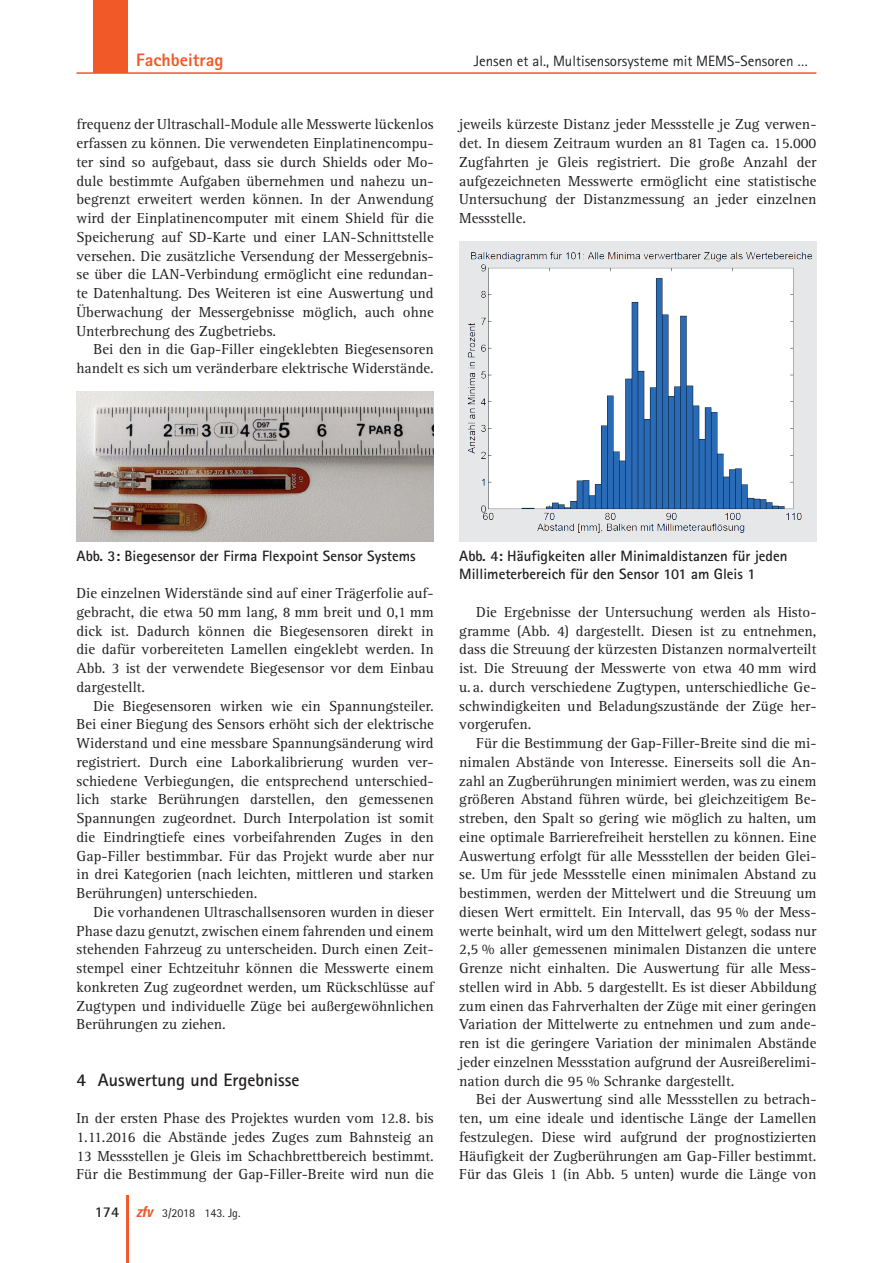
<style>
.page{position:relative;width:893px;height:1263px;background:#fff}
.page>*{position:absolute;margin:0;border:0;box-sizing:border-box;transform-origin:0 0}
._11_titel_1{font:700 18px "Rotis Sans Serif";color:#231f20}
.t1{font:800 18px "Rotis Sans Serif";color:#f15929}
._01_normal{font:15px/18.8px "Rotis Serif";color:#231f20;text-align:justify}
._01_normal_oEZ_AA{font:15px/18.8px "Rotis Serif";color:#231f20;text-align:justify}
._05_abb{font:700 15px/18.8px "Rotis Sans Serif";color:#231f20}
.t2{font:15px "Rotis Sans Serif";color:#231f20}
.t3{font:12px "Rotis Sans Serif";color:#231f20}
.s1{font-weight:700;font-size:15px}
.s2{font-family:"Univers";font-weight:700;font-style:italic;font-stretch:condensed;font-size:15px;color:#f15929}
</style>
<div class="page">
<img style="left:77px;top:392px;width:357px;height:150px">
<img style="left:459px;top:244px;width:357px;height:296px">
<hr style="left:126px;top:1195px;width:3px;height:68px;background:#f15929">
<div style="left:94px;top:0;width:34px;height:72px;background:#f15929"></div>
<hr style="left:77px;top:72px;width:739px;height:2px;background:#f15929">
<p class="t1" style="left:136px;top:48px;width:89px">Fachbeitrag</p>
<p class="t2" style="left:474px;top:52px;width:336px">Jensen et al., Multisensorsysteme mit MEMS-Sensoren …</p>
<p class="_01_normal" style="left:77px;top:115px;width:359px">frequenz der Ultraschall-Module alle Messwerte lückenlos erfassen zu können. Die verwendeten Einplatinencompu&shy;ter sind so aufgebaut, dass sie durch Shields oder Mo&shy;dule bestimmte Aufgaben übernehmen und nahezu un&shy;begrenzt erweitert werden können. In der Anwendung wird der Einplatinencomputer mit einem Shield für die Speicherung auf SD‑Karte und einer LAN-Schnittstelle versehen. Die zusätzliche Versendung der Messergebnis&shy;se über die LAN-Verbindung ermöglicht eine redundan&shy;te Datenhaltung. Des Weiteren ist eine Auswertung und Überwachung der Messergebnisse möglich, auch ohne Unterbrechung des Zugbetriebs.</p>
<p class="_01_normal" style="left:77px;top:340px;width:359px;text-align:right">Bei den in die Gap-Filler eingeklebten Biegesensoren handelt es sich um veränderbare elektrische Widerstände.</p>
<p class="_01_normal_oEZ_AA" style="left:459px;top:115px;width:359px">jeweils kürzeste Distanz jeder Messstelle je Zug verwen&shy;det. In diesem Zeitraum wurden an 81 Tagen ca. 15.000<br>Zugfahrten je Gleis registriert. Die große Anzahl der aufgezeichneten Messwerte ermöglicht eine statistische Untersuchung der Distanzmessung an jeder einzelnen Messstelle.</p>
<p class="_05_abb" style="left:77px;top:546px;width:341px">Abb. 3: Biegesensor der Firma Flexpoint Sensor Systems</p>
<p class="_05_abb" style="left:459px;top:546px;width:330px">Abb. 4: Häufigkeiten aller Minimaldistanzen für jeden<br>Millimeterbereich für den Sensor 101 am Gleis 1</p>
<p class="_01_normal" style="left:77px;top:584px;width:359px">Die einzelnen Widerstände sind auf einer Trägerfolie auf&shy;gebracht, die etwa 50 mm lang, 8 mm breit und 0,1 mm dick ist. Dadurch können die Biegesensoren direkt in die dafür vorbereiteten Lamellen eingeklebt werden. In Abb. 3 ist der verwendete Biegesensor vor dem Einbau dargestellt.</p>
<p class="_01_normal" style="left:77px;top:697px;width:359px;text-indent:17px">Die Biegesensoren wirken wie ein Spannungsteiler.<br>Bei einer Biegung des Sensors erhöht sich der elektrische Widerstand und eine messbare Spannungsänderung wird registriert. Durch eine Laborkalibrierung wurden ver&shy;schiedene Verbiegungen, die entsprechend unterschied&shy;lich starke Berührungen darstellen, den gemessenen Spannungen zugeordnet. Durch Interpolation ist somit die Eindringtiefe eines vorbeifahrenden Zuges in den Gap-Filler bestimmbar. Für das Projekt wurde aber nur in drei Kategorien (nach leichten, mittleren und starken Berührungen) unterschieden.</p>
<p class="_01_normal" style="left:77px;top:903px;width:359px;text-indent:17px">Die vorhandenen Ultraschallsensoren wurden in dieser Phase dazu genutzt, zwischen einem fahrenden und einem stehenden Fahrzeug zu unterscheiden. Durch einen Zeit&shy;stempel einer Echtzeituhr können die Messwerte einem konkreten Zug zugeordnet werden, um Rückschlüsse auf Zugtypen und individuelle Züge bei außergewöhnlichen Berührungen zu ziehen.</p>
<p class="_11_titel_1" style="left:77px;top:1068px;width:224px">4 Auswertung und Ergebnisse</p>
<p class="_01_normal_oEZ_AA" style="left:77px;top:1109px;width:359px">In der ersten Phase des Projektes wurden vom 12.8. bis 1.11.2016 die Abstände jedes Zuges zum Bahnsteig an 13 Messstellen je Gleis im Schachbrettbereich bestimmt.<br>Für die Bestimmung der Gap-Filler-Breite wird nun die</p>
<p class="t3" style="left:95px;top:1206px;width:147px"><span class="s1">174</span> <span class="s2">zfv</span> 3/2018 143. Jg.</p>
<p class="_01_normal" style="left:459px;top:603px;width:359px;text-indent:17px">Die Ergebnisse der Untersuchung werden als Histo&shy;gramme (Abb. 4) dargestellt. Diesen ist zu entnehmen, dass die Streuung der kürzesten Distanzen normalverteilt ist. Die Streuung der Messwerte von etwa 40 mm wird u. a. durch verschiedene Zugtypen, unterschiedliche Ge&shy;schwindigkeiten und Beladungszustände der Züge her&shy;vorgerufen.</p>
<p class="_01_normal" style="left:459px;top:734px;width:359px;text-indent:17px">Für die Bestimmung der Gap-Filler-Breite sind die mi&shy;nimalen Abstände von Interesse. Einerseits soll die An&shy;zahl an Zugberührungen minimiert werden, was zu einem größeren Abstand führen würde, bei gleichzeitigem Be&shy;streben, den Spalt so gering wie möglich zu halten, um eine optimale Barrierefreiheit herstellen zu können. Eine Auswertung erfolgt für alle Messstellen der beiden Glei&shy;se. Um für jede Messstelle einen minimalen Abstand zu bestimmen, werden der Mittelwert und die Streuung um diesen Wert ermittelt. Ein Intervall, das 95 % der Mess&shy;werte beinhalt, wird um den Mittelwert gelegt, sodass nur 2,5 % aller gemessenen minimalen Distanzen die untere Grenze nicht einhalten. Die Auswertung für alle Mess&shy;stellen wird in Abb. 5 dargestellt. Es ist dieser Abbildung zum einen das Fahrverhalten der Züge mit einer geringen Variation der Mittelwerte zu entnehmen und zum ande&shy;ren ist die geringere Variation der minimalen Abstände jeder einzelnen Messstation aufgrund der Ausreißerelimi&shy;nation durch die 95 % Schranke dargestellt.</p>
<p class="_01_normal" style="left:459px;top:1090px;width:359px;text-indent:17px">Bei der Auswertung sind alle Messstellen zu betrach&shy;ten, um eine ideale und identische Länge der Lamellen festzulegen. Diese wird aufgrund der prognostizierten Häufigkeit der Zugberührungen am Gap-Filler bestimmt.<br>Für das Gleis 1 (in Abb. 5 unten) wurde die Länge von</p>
</div>
